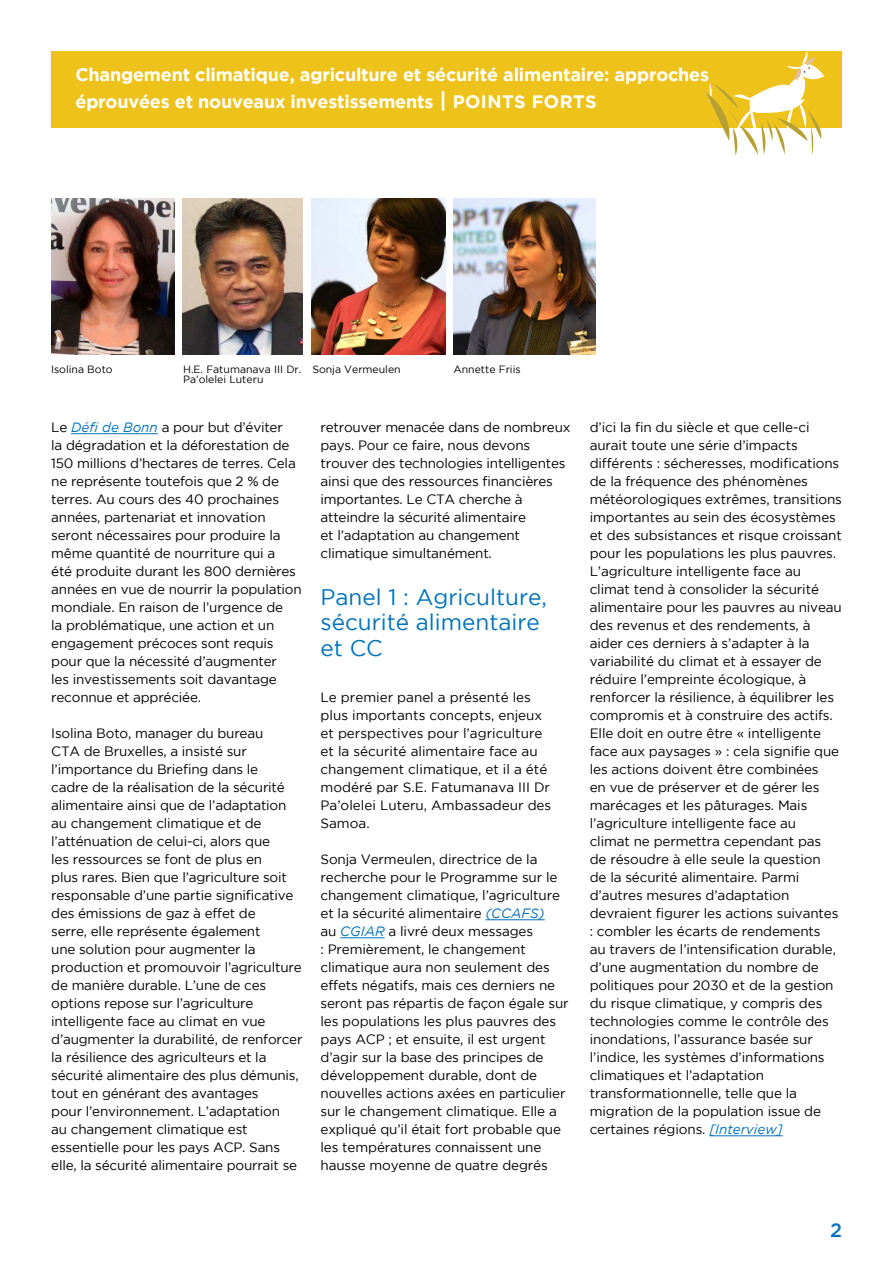
<style>
.page{position:relative;width:893px;height:1263px;background:#fff}
.page>*{position:absolute;margin:0;border:0;box-sizing:border-box;transform-origin:0 0}
.B-HEAD{font:22.5px/25.5px "Gotham";color:#0072b9}
.t1{font:500 19.5px "Gotham";color:#0072bc}
.t2{font:700 18px/27.3px "Gotham";letter-spacing:-.01em;color:#fff}
.BODY{font:13.5px/18px "Gotham";letter-spacing:-.01em;color:#000}
.IMAGE_CAPTIONS{font:10.5px "Gotham";color:#000}
.s1{font-size:21px}
.s2{font-style:italic;color:#0072b9}
</style>
<div class="page">
<hr style="left:71px;top:433px;width:87px;height:1px;background:#0072b9">
<hr style="left:485px;top:919px;width:60px;height:1px;background:#0072b9">
<hr style="left:340px;top:937px;width:45px;height:1px;background:#0072b9">
<hr style="left:709px;top:1135px;width:74px;height:1px;background:#0072b9">
<div style="left:51px;top:51px;width:791px;height:77px;background:#edc31b"></div>
<svg style="left:706px;top:51px;width:119px;height:104px"></svg>
<img style="left:51px;top:198px;width:123px;height:157px">
<img style="left:183px;top:198px;width:120px;height:157px">
<img style="left:312px;top:198px;width:133px;height:157px">
<img style="left:453px;top:198px;width:143px;height:157px">
<p class="t2" style="left:75px;top:61px;width:635px">Changement climatique, agriculture et sécurité alimentaire: approches éprouvées et nouveaux investissements <span class="s1">|</span> POINTS FORTS</p>
<p class="IMAGE_CAPTIONS" style="left:312px;top:363px;width:90px">Sonja Vermeulen</p>
<p class="IMAGE_CAPTIONS" style="left:51px;top:363px;width:63px">Isolina Boto</p>
<p class="IMAGE_CAPTIONS" style="left:183px;top:363px;width:120px">H.E. Fatumanava III Dr.</p>
<p class="IMAGE_CAPTIONS" style="left:453px;top:363px;width:69px">Annette Friis</p>
<p class="IMAGE_CAPTIONS" style="left:183px;top:374px;width:82px">Pa’olelei Luteru</p>
<p class="BODY" style="left:51px;top:418px;width:252px">Le <span class="s2">Défi de Bonn</span> a pour but d’éviter<br>la dégradation et la déforestation de 150 millions d’hectares de terres. Cela ne représente toutefois que 2 % de terres. Au cours des 40 prochaines années, partenariat et innovation seront nécessaires pour produire la même quantité de nourriture qui a<br>été produite durant les 800 dernières années en vue de nourrir la population mondiale. En raison de l’urgence de<br>la problématique, une action et un engagement précoces sont requis pour que la nécessité d’augmenter<br>les investissements soit davantage reconnue et appréciée.</p>
<p class="BODY" style="left:51px;top:724px;width:253px">Isolina Boto, manager du bureau<br>CTA de Bruxelles, a insisté sur l’importance du Briefing dans le<br>cadre de la réalisation de la sécurité alimentaire ainsi que de l’adaptation au changement climatique et de l’atténuation de celui-ci, alors que<br>les ressources se font de plus en<br>plus rares. Bien que l’agriculture soit responsable d’une partie significative des émissions de gaz à effet de<br>serre, elle représente également<br>une solution pour augmenter la production et promouvoir l’agriculture de manière durable. L’une de ces options repose sur l’agriculture intelligente face au climat en vue d’augmenter la durabilité, de renforcer la résilience des agriculteurs et la sécurité alimentaire des plus démunis, tout en générant des avantages<br>pour l’environnement. L’adaptation<br>au changement climatique est essentielle pour les pays ACP. Sans elle, la sécurité alimentaire pourrait se</p>
<p class="BODY" style="left:320px;top:418px;width:252px">retrouver menacée dans de nombreux pays. Pour ce faire, nous devons trouver des technologies intelligentes ainsi que des ressources financières importantes. Le CTA cherche à atteindre la sécurité alimentaire<br>et l’adaptation au changement climatique simultanément.</p>
<p class="B-HEAD" style="left:320px;top:584px;width:228px">Panel 1 : Agriculture, sécurité alimentaire et CC</p>
<p class="BODY" style="left:320px;top:688px;width:232px">Le premier panel a présenté les plus importants concepts, enjeux et perspectives pour l’agriculture et la sécurité alimentaire face au changement climatique, et il a été modéré par S.E. Fatumanava III Dr<br>Pa’olelei Luteru, Ambassadeur des<br>Samoa.</p>
<p class="BODY" style="left:320px;top:850px;width:250px">Sonja Vermeulen, directrice de la recherche pour le Programme sur le changement climatique, l’agriculture et la sécurité alimentaire <span class="s2">(CCAFS)<br></span>au <span class="s2">CGIAR</span> a livré deux messages<br>: Premièrement, le changement climatique aura non seulement des effets négatifs, mais ces derniers ne seront pas répartis de façon égale sur les populations les plus pauvres des pays ACP ; et ensuite, il est urgent d’agir sur la base des principes de développement durable, dont de nouvelles actions axées en particulier sur le changement climatique. Elle a expliqué qu’il était fort probable que les températures connaissent une hausse moyenne de quatre degrés</p>
<p class="BODY" style="left:590px;top:418px;width:254px">d’ici la fin du siècle et que celle-ci aurait toute une série d’impacts différents : sécheresses, modifications de la fréquence des phénomènes météorologiques extrêmes, transitions importantes au sein des écosystèmes et des subsistances et risque croissant pour les populations les plus pauvres.<br>L’agriculture intelligente face au climat tend à consolider la sécurité alimentaire pour les pauvres au niveau des revenus et des rendements, à aider ces derniers à s’adapter à la variabilité du climat et à essayer de réduire l’empreinte écologique, à renforcer la résilience, à équilibrer les compromis et à construire des actifs.<br>Elle doit en outre être « intelligente face aux paysages » : cela signifie que les actions doivent être combinées<br>en vue de préserver et de gérer les marécages et les pâturages. Mais l’agriculture intelligente face au<br>climat ne permettra cependant pas<br>de résoudre à elle seule la question<br>de la sécurité alimentaire. Parmi d’autres mesures d’adaptation devraient figurer les actions suivantes : combler les écarts de rendements<br>au travers de l’intensification durable, d’une augmentation du nombre de politiques pour 2030 et de la gestion du risque climatique, y compris des technologies comme le contrôle des inondations, l’assurance basée sur l’indice, les systèmes d’informations climatiques et l’adaptation transformationnelle, telle que la migration de la population issue de certaines régions. <span class="s2">[Interview]</span></p>
<p class="t1" style="left:830px;top:1218px;width:13px">2</p>
</div>
